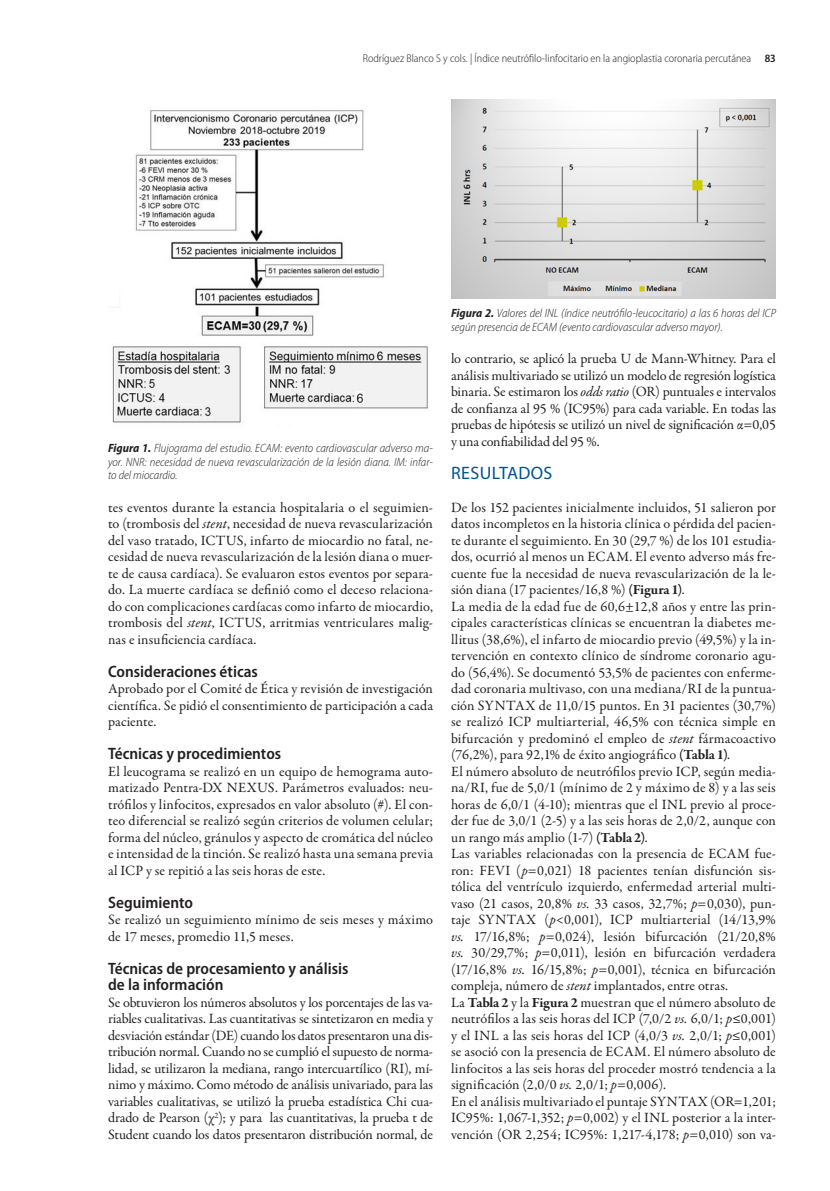
<style>
.page{position:relative;width:830px;height:1191px;background:#fff}
.page>*{position:absolute;margin:0;border:0;box-sizing:border-box;transform-origin:0 0}
.texto{font:18px "Myriad Pro";letter-spacing:.02em;color:#00548e}
.texto-2{font:600 semi-condensed 16.5px "Myriad Pro";color:#231f20}
.texto-3{font:14.25px/16.5px "Garamond Premr Pro";color:#231f20;text-align:justify}
.epigrafe{font:italic 300 semi-condensed 12px/13.5px "Myriad Pro";color:#231f20;text-align:justify}
.t1{font:300 semi-condensed 11.25px "Myriad Pro";color:#231f20}
.s1{font-weight:600}
.s2{font-weight:700}
.s3{font-style:italic}
.s4{font-family:"Myriad Pro";font-stretch:semi-condensed}
</style>
<div class="page">
<img style="left:112px;top:110px;width:316px;height:313px">
<img style="left:451px;top:99px;width:324px;height:199px">
<p class="t1" style="left:362px;top:51px;width:414px">Rodríguez Blanco S y cols. | Índice neutrófilo-linfocitario en la angioplastia coronaria percutánea <span class="s1">83</span></p>
<p class="epigrafe" style="left:108px;top:441px;width:326px"><span class="s2">Figura 1.</span> Flujograma del estudio. ECAM: evento cardiovascular adverso ma&shy;yor. NNR: necesidad de nueva revascularización de la lesión diana. IM: infar&shy;to del miocardio.</p>
<p class="texto-3" style="left:108px;top:499px;width:326px">tes eventos durante la estancia hospitalaria o el seguimien&shy;to (trombosis del <span class="s3">stent</span>, necesidad de nueva revascularización del vaso tratado, ICTUS, infarto de miocardio no fatal, ne&shy;cesidad de nueva revascularización de la lesión diana o muer&shy;te de causa cardíaca). Se evaluaron estos eventos por separa&shy;do. La muerte cardíaca se definió como el deceso relaciona&shy;do con complicaciones cardíacas como infarto de miocardio, trombosis del <span class="s3">stent</span>, ICTUS, arritmias ventriculares malig&shy;nas e insuficiencia cardíaca.</p>
<p class="texto-2" style="left:108px;top:661px;width:151px">Consideraciones éticas</p>
<p class="texto-3" style="left:108px;top:681px;width:326px">Aprobado por el Comité de Ética y revisión de investigación científica. Se pidió el consentimiento de participación a cada paciente.</p>
<p class="texto-2" style="left:108px;top:743px;width:174px">Técnicas y procedimientos</p>
<p class="texto-3" style="left:108px;top:763px;width:326px">El leucograma se realizó en un equipo de hemograma auto&shy;matizado Pentra-DX NEXUS. Parámetros evaluados: neu&shy;trófilos y linfocitos, expresados en valor absoluto (#). El con&shy;teo diferencial se realizó según criterios de volumen celular; forma del núcleo, gránulos y aspecto de cromática del núcleo e intensidad de la tinción. Se realizó hasta una semana previa al ICP y se repitió a las seis horas de este.</p>
<p class="texto-2" style="left:108px;top:892px;width:86px">Seguimiento</p>
<p class="texto-3" style="left:108px;top:912px;width:326px">Se realizó un seguimiento mínimo de seis meses y máximo de 17 meses, promedio 11,5 meses.</p>
<p class="texto-2" style="left:108px;top:958px;width:242px">Técnicas de procesamiento y análisis</p>
<p class="texto-2" style="left:108px;top:974px;width:117px">de la información</p>
<p class="texto-3" style="left:108px;top:994px;width:326px">Se obtuvieron los números absolutos y los porcentajes de las va&shy;riables cualitativas. Las cuantitativas se sintetizaron en media y desviación estándar (DE) cuando los datos presentaron una dis&shy;tribución normal. Cuando no se cumplió el supuesto de norma&shy;lidad, se utilizaron la mediana, rango intercuartílico (RI), mí&shy;nimo y máximo. Como método de análisis univariado, para las variables cualitativas, se utilizó la prueba estadística Chi cua&shy;drado de Pearson (χ<sup>2</sup>); y para las cuantitativas, la prueba t de Student cuando los datos presentaron distribución normal, de</p>
<p class="epigrafe" style="left:451px;top:306px;width:326px"><span class="s2">Figura 2.</span> Valores del INL (índice neutrófilo-leucocitario) a las 6 horas del ICP según presencia de ECAM (evento cardiovascular adverso mayor).</p>
<p class="texto-3" style="left:451px;top:351px;width:326px">lo contrario, se aplicó la prueba U de Mann-Whitney. Para el análisis multivariado se utilizó un modelo de regresión logística binaria. Se estimaron los <span class="s3">odds ratio</span> (OR) puntuales e intervalos de confianza al 95 % (IC95%) para cada variable. En todas las pruebas de hipótesis se utilizó un nivel de significación α=0,05 y una confiabilidad del 95 %.</p>
<p class="texto" style="left:451px;top:461px;width:103px">RESULTADOS</p>
<p class="texto-3" style="left:451px;top:499px;width:326px">De los 152 pacientes inicialmente incluidos, 51 salieron por datos incompletos en la historia clínica o pérdida del pacien&shy;te durante el seguimiento. En 30 (29,7 %) de los 101 estudia&shy;dos, ocurrió al menos un ECAM. El evento adverso más fre&shy;cuente fue la necesidad de nueva revascularización de la le&shy;sión diana (17 pacientes/16,8 %) <span class="s2">(Figura 1)</span>.</p>
<p class="texto-3" style="left:451px;top:598px;width:326px">La media de la edad fue de 60,6±12,8 años y entre las prin&shy;cipales características clínicas se encuentran la diabetes me&shy;llitus (38,6%), el infarto de miocardio previo (49,5%) y la in&shy;tervención en contexto clínico de síndrome coronario agu&shy;do (56,4%). Se documentó 53,5% de pacientes con enferme&shy;dad coronaria multivaso, con una mediana/RI de la puntua&shy;ción SYNTAX de 11,0/15 puntos. En 31 pacientes (30,7%) se realizó ICP multiarterial, 46,5% con técnica simple en bifurcación y predominó el empleo de <span class="s3">stent</span> fármacoactivo (76,2%), para 92,1% de éxito angiográfico <span class="s2">(Tabla 1)</span>.</p>
<p class="texto-3" style="left:451px;top:763px;width:326px">El número absoluto de neutrófilos previo ICP, según media&shy;na/RI, fue de 5,0/1 (mínimo de 2 y máximo de 8) y a las seis horas de 6,0/1 (4-10); mientras que el INL previo al proce&shy;der fue de 3,0/1 (2-5) y a las seis horas de 2,0/2, aunque con un rango más amplio (1-7) <span class="s2">(Tabla 2)</span>.</p>
<p class="texto-3" style="left:451px;top:846px;width:326px">Las variables relacionadas con la presencia de ECAM fue&shy;ron: FEVI (<span class="s3">p</span>=0,021) 18 pacientes tenían disfunción sis&shy;tólica del ventrículo izquierdo, enfermedad arterial multi&shy;vaso (21 casos, 20,8% <span class="s3">vs.</span> 33 casos, 32,7%; <span class="s3">p</span>=0,030), pun&shy;taje SYNTAX (<span class="s3">p</span>&lt;0,001), ICP multiarterial (14/13,9% <span class="s3">vs.</span> 17/16,8%; <span class="s3">p</span>=0,024), lesión bifurcación (21/20,8% <span class="s3">vs.</span> 30/29,7%; <span class="s3">p</span>=0,011), lesión en bifurcación verdadera (17/16,8% <span class="s3">vs.</span> 16/15,8%; <span class="s3">p</span>=0,001), técnica en bifurcación compleja, número de <span class="s3">stent</span> implantados, entre otras.</p>
<p class="texto-3" style="left:451px;top:994px;width:326px">La <span class="s2">Tabla 2</span> y la <span class="s2">Figura 2</span> muestran que el número absoluto de neutrófilos a las seis horas del ICP (7,0/2 <span class="s3">vs.</span> 6,0/1; <span class="s3">p</span><span class="s4">≤</span>0,001) y el INL a las seis horas del ICP (4,0/3 <span class="s3">vs.</span> 2,0/1; <span class="s3">p</span><span class="s4">≤</span>0,001) se asoció con la presencia de ECAM. El número absoluto de linfocitos a las seis horas del proceder mostró tendencia a la significación (2,0/0 <span class="s3">vs.</span> 2,0/1; <span class="s3">p</span>=0,006).</p>
<p class="texto-3" style="left:451px;top:1093px;width:326px">En el análisis multivariado el puntaje SYNTAX (OR=1,201; IC95%: 1,067-1,352; <span class="s3">p</span>=0,002) y el INL posterior a la inter&shy;vención (OR 2,254; IC95%: 1,217-4,178; <span class="s3">p</span>=0,010) son va-</p>
</div>
